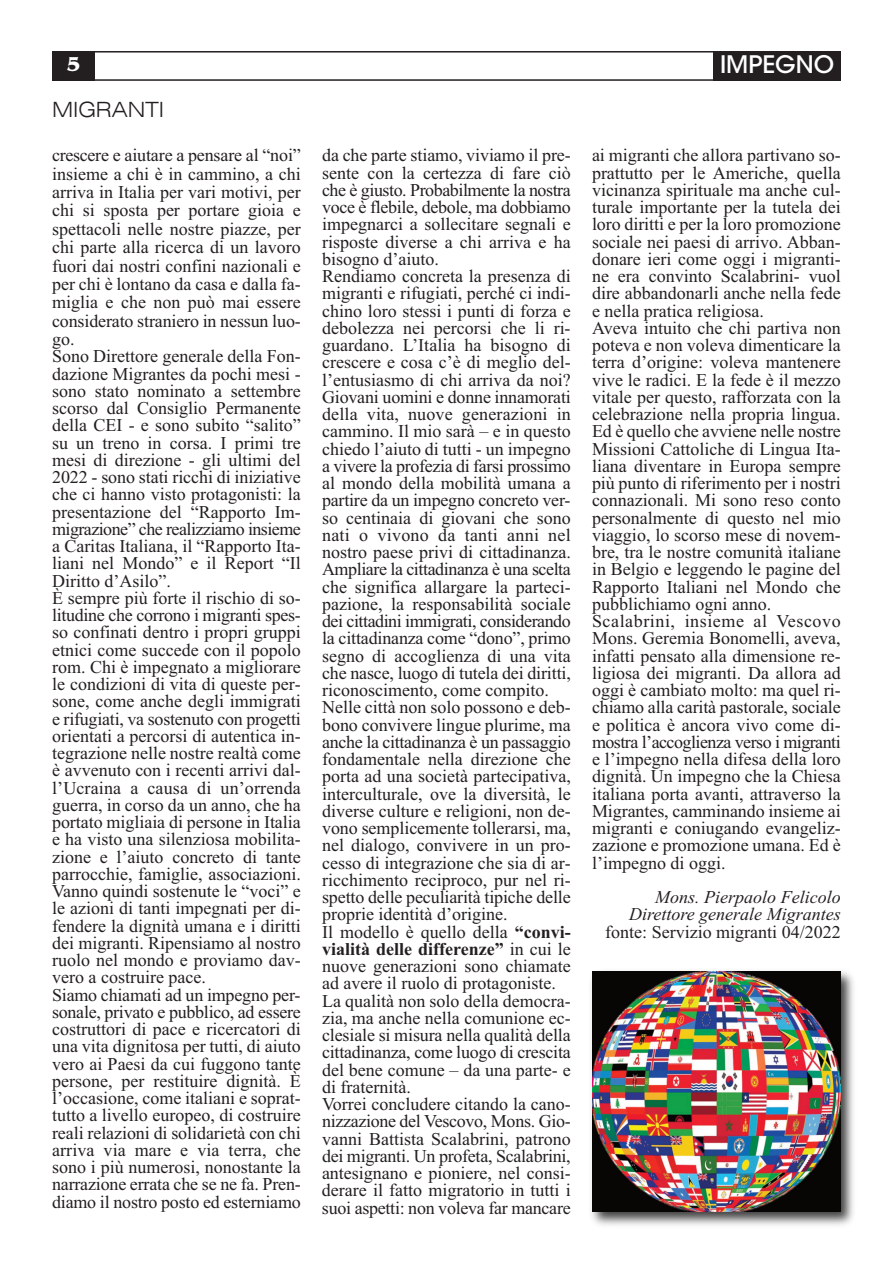
<style>
.page{position:relative;width:893px;height:1263px;background:#fff}
.page>*{position:absolute;margin:0;border:0;box-sizing:border-box;transform-origin:0 0}
.t1{font:500 24px "ITC Avant Garde Std";color:#fff}
.t2{font:300 expanded 21px "Swiss 721 BT";color:#231f20}
.t3{font:700 21px "Benguiat Std";color:#fff}
.t4{font:18px/17.2px "Times New Roman";color:#231f20}
.t5{font:italic 18px/17.2px "Times New Roman";color:#231f20;text-align:right}
.s1{font-weight:700}
</style>
<div class="page">
<div style="left:52px;top:51px;width:789px;height:30px;border:2px solid #231f20"></div>
<div style="left:52px;top:51px;width:43px;height:30px;background:#231f20"></div>
<div style="left:713px;top:51px;width:128px;height:30px;background:#231f20"></div>
<img style="left:591px;top:971px;width:263px;height:255px">
<img style="left:592px;top:972px;width:249px;height:240px">
<p class="t3" style="left:66px;top:57px;width:16px">5</p>
<h1 class="t1" style="left:720px;top:55px;width:116px">IMPEGNO</h1>
<p class="t2" style="left:52px;top:102px;width:113px">MIGRANTI</p>
<p class="t4" style="left:52px;top:146px;width:250px">crescere e aiutare a pensare al “noi” insieme a chi è in cammino, a chi arriva in Italia per vari motivi, per chi si sposta per portare gioia e spettacoli nelle nostre piazze, per chi parte alla ricerca di un lavoro fuori dai nostri confini nazionali e per chi è lontano da casa e dalla fa&shy;miglia e che non può mai essere considerato straniero in nessun luo&shy;go.<br>Sono Direttore generale della Fon&shy;dazione Migrantes da pochi mesi - sono stato nominato a settembre scorso dal Consiglio Permanente della CEI - e sono subito “salito” su un treno in corsa. I primi tre mesi di direzione - gli ultimi del 2022 - sono stati ricchi di iniziative che ci hanno visto protagonisti: la presentazione del “Rapporto Im&shy;migrazione” che realizziamo insieme a Caritas Italiana, il “Rapporto Ita&shy;liani nel Mondo” e il Report “Il Diritto d’Asilo”.<br>È sempre più forte il rischio di so&shy;litudine che corrono i migranti spes&shy;so confinati dentro i propri gruppi etnici come succede con il popolo rom. Chi è impegnato a migliorare le condizioni di vita di queste per&shy;sone, come anche degli immigrati e rifugiati, va sostenuto con progetti orientati a percorsi di autentica in&shy;tegrazione nelle nostre realtà come è avvenuto con i recenti arrivi dal&shy;l’Ucraina a causa di un’orrenda guerra, in corso da un anno, che ha portato migliaia di persone in Italia e ha visto una silenziosa mobilita&shy;zione e l’aiuto concreto di tante parrocchie, famiglie, associazioni.<br>Vanno quindi sostenute le “voci” e le azioni di tanti impegnati per di&shy;fendere la dignità umana e i diritti dei migranti. Ripensiamo al nostro ruolo nel mondo e proviamo dav&shy;vero a costruire pace.<br>Siamo chiamati ad un impegno per&shy;sonale, privato e pubblico, ad essere costruttori di pace e ricercatori di una vita dignitosa per tutti, di aiuto vero ai Paesi da cui fuggono tante persone, per restituire dignità. È l’occasione, come italiani e soprat&shy;tutto a livello europeo, di costruire reali relazioni di solidarietà con chi arriva via mare e via terra, che sono i più numerosi, nonostante la narrazione errata che se ne fa. Pren&shy;diamo il nostro posto ed esterniamo</p>
<p class="t4" style="left:322px;top:146px;width:250px">da che parte stiamo, viviamo il pre&shy;sente con la certezza di fare ciò che è giusto. Probabilmente la nostra voce è flebile, debole, ma dobbiamo impegnarci a sollecitare segnali e risposte diverse a chi arriva e ha bisogno d’aiuto.<br>Rendiamo concreta la presenza di migranti e rifugiati, perché ci indi&shy;chino loro stessi i punti di forza e debolezza nei percorsi che li ri&shy;guardano. L’Italia ha bisogno di crescere e cosa c’è di meglio del&shy;l’entusiasmo di chi arriva da noi?<br>Giovani uomini e donne innamorati della vita, nuove generazioni in cammino. Il mio sarà – e in questo chiedo l’aiuto di tutti - un impegno a vivere la profezia di farsi prossimo al mondo della mobilità umana a partire da un impegno concreto ver&shy;so centinaia di giovani che sono nati o vivono da tanti anni nel nostro paese privi di cittadinanza.<br>Ampliare la cittadinanza è una scelta che significa allargare la parteci&shy;pazione, la responsabilità sociale dei cittadini immigrati, considerando la cittadinanza come “dono”, primo segno di accoglienza di una vita che nasce, luogo di tutela dei diritti, riconoscimento, come compito.<br>Nelle città non solo possono e deb&shy;bono convivere lingue plurime, ma anche la cittadinanza è un passaggio fondamentale nella direzione che porta ad una società partecipativa, interculturale, ove la diversità, le diverse culture e religioni, non de&shy;vono semplicemente tollerarsi, ma, nel dialogo, convivere in un pro&shy;cesso di integrazione che sia di ar&shy;ricchimento reciproco, pur nel ri&shy;spetto delle peculiarità tipiche delle proprie identità d’origine.<br>Il modello è quello della <span class="s1">“convi&shy;vialità delle differenze”</span> in cui le nuove generazioni sono chiamate ad avere il ruolo di protagoniste.<br>La qualità non solo della democra&shy;zia, ma anche nella comunione ec&shy;clesiale si misura nella qualità della cittadinanza, come luogo di crescita del bene comune – da una parte- e di fraternità.<br>Vorrei concludere citando la cano&shy;nizzazione del Vescovo, Mons. Gio&shy;vanni Battista Scalabrini, patrono dei migranti. Un profeta, Scalabrini, antesignano e pioniere, nel consi&shy;derare il fatto migratorio in tutti i suoi aspetti: non voleva far mancare</p>
<p class="t4" style="left:592px;top:146px;width:250px">ai migranti che allora partivano so&shy;prattutto per le Americhe, quella vicinanza spirituale ma anche cul&shy;turale importante per la tutela dei loro diritti e per la loro promozione sociale nei paesi di arrivo. Abban&shy;donare ieri come oggi i migranti&shy;ne era convinto Scalabrini- vuol dire abbandonarli anche nella fede e nella pratica religiosa.<br>Aveva intuito che chi partiva non poteva e non voleva dimenticare la terra d’origine: voleva mantenere vive le radici. E la fede è il mezzo vitale per questo, rafforzata con la celebrazione nella propria lingua.<br>Ed è quello che avviene nelle nostre Missioni Cattoliche di Lingua Ita&shy;liana diventare in Europa sempre più punto di riferimento per i nostri connazionali. Mi sono reso conto personalmente di questo nel mio viaggio, lo scorso mese di novem&shy;bre, tra le nostre comunità italiane in Belgio e leggendo le pagine del Rapporto Italiani nel Mondo che pubblichiamo ogni anno.<br>Scalabrini, insieme al Vescovo Mons. Geremia Bonomelli, aveva, infatti pensato alla dimensione re&shy;ligiosa dei migranti. Da allora ad oggi è cambiato molto: ma quel ri&shy;chiamo alla carità pastorale, sociale e politica è ancora vivo come di&shy;mostra l’accoglienza verso i migranti e l’impegno nella difesa della loro dignità. Un impegno che la Chiesa italiana porta avanti, attraverso la Migrantes, camminando insieme ai migranti e coniugando evangeliz&shy;zazione e promozione umana. Ed è l’impegno di oggi.</p>
<p class="t5" style="left:629px;top:888px;width:213px">Mons. Pierpaolo Felicolo<br>Direttore generale Migrantes</p>
<p class="t4" style="left:605px;top:923px;width:237px">fonte: Servizio migranti 04/2022</p>
</div>
